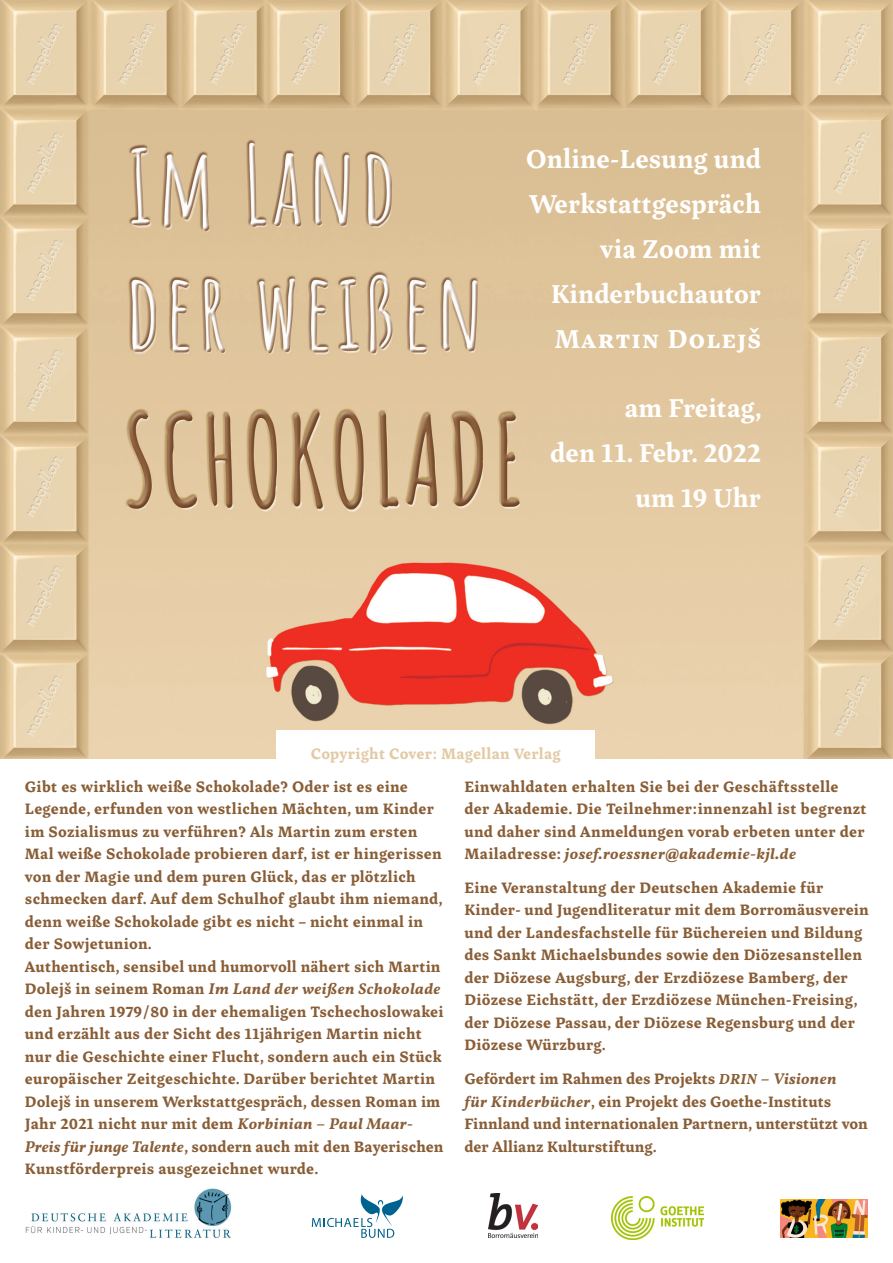
<style>
.page{position:relative;width:893px;height:1263px;background:#fff}
.page>*{position:absolute;margin:0;border:0;box-sizing:border-box;transform-origin:0 0}
.t1{font:700 27px/45px "Inka A Text";letter-spacing:.005em;color:#fff;text-align:right}
.t2{font:700 15.75px/22.5px "Inka A Small";letter-spacing:.015em;color:#895e37}
.t3{font:700 15.75px "Inka A Small";letter-spacing:.015em;color:#e2caa4}
.s1{font-family:"Vollkorn";font-style:italic}
.s2{font-family:"Vollkorn";font-style:italic;font-size:14.7px}
</style>
<div class="page">
<img style="left:0;top:0;width:893px;height:758px">
<div style="left:276px;top:730px;width:319px;height:46px;background:#fff"></div>
<img style="left:488px;top:1194px;width:49px;height:44px">
<img style="left:25px;top:1188px;width:207px;height:51px">
<svg style="left:312px;top:1194px;width:91px;height:44px"></svg>
<img style="left:611px;top:1196px;width:92px;height:43px">
<img style="left:781px;top:1200px;width:86px;height:37px">
<p class="t1" style="left:526px;top:136px;width:236px">Online-Lesung und<br>Werkstattgespräch via Zoom mit<br>Kinderbuchautor<br>Martin Dolejš</p>
<p class="t1" style="left:550px;top:385px;width:213px">am Freitag,<br>den 11. Febr. 2022 um 19 Uhr</p>
<p class="t3" style="left:311px;top:744px;width:251px">Copyright Cover: Magellan Verlag</p>
<p class="t2" style="left:25px;top:775px;width:419px">Gibt es wirklich weiße Schokolade? Oder ist es eine Legende, erfunden von westlichen Mächten, um Kinder im Sozialismus zu verführen? Als Martin zum ersten Mal weiße Schokolade probieren darf, ist er hingerissen von der Magie und dem puren Glück, das er plötzlich schmecken darf. Auf dem Schulhof glaubt ihm niemand, denn weiße Schokolade gibt es nicht – nicht einmal in der Sowjetunion.</p>
<p class="t2" style="left:25px;top:955px;width:420px">Authentisch, sensibel und humorvoll nähert sich Martin Dolejš in seinem Roman <span class="s1">Im Land der weißen Schokolade </span>den Jahren 1979/80 in der ehemaligen Tschechoslowakei und erzählt aus der Sicht des 11jährigen Martin nicht nur die Geschichte einer Flucht, sondern auch ein Stück europäischer Zeitgeschichte. Darüber berichtet Martin Dolejš in unserem Werkstattgespräch, dessen Roman im Jahr 2021 nicht nur mit dem <span class="s1">Korbinian – Paul Maar-Preis für junge Talente</span>, sondern auch mit den Bayerischen Kunstförderpreis ausgezeichnet wurde.</p>
<p class="t2" style="left:464px;top:775px;width:404px">Einwahldaten erhalten Sie bei der Geschäftsstelle der Akademie. Die Teilnehmer:innenzahl ist begrenzt und daher sind Anmeldungen vorab erbeten unter der Mailadresse: <span class="s1">josef.roessner@akademie-kjl.de</span></p>
<p class="t2" style="left:464px;top:876px;width:406px">Eine Veranstaltung der Deutschen Akademie für Kinder- und Jugendliteratur mit dem Borromäusverein und der Landesfachstelle für Büchereien und Bildung des Sankt Michaelsbundes sowie den Diözesanstellen der Diözese Augsburg, der Erzdiözese Bamberg, der Diözese Eichstätt, der Erzdiözese München-Freising, der Diözese Passau, der Diözese Regensburg und der Diözese Würzburg.</p>
<p class="t2" style="left:464px;top:1067px;width:405px">Gefördert im Rahmen des Projekts <span class="s2">drin</span> <span class="s1">– Visionen<br>für Kinderbücher</span>, ein Projekt des Goethe-Instituts Finnland und internationalen Partnern, unterstützt von der Allianz Kulturstiftung.</p>
</div>
